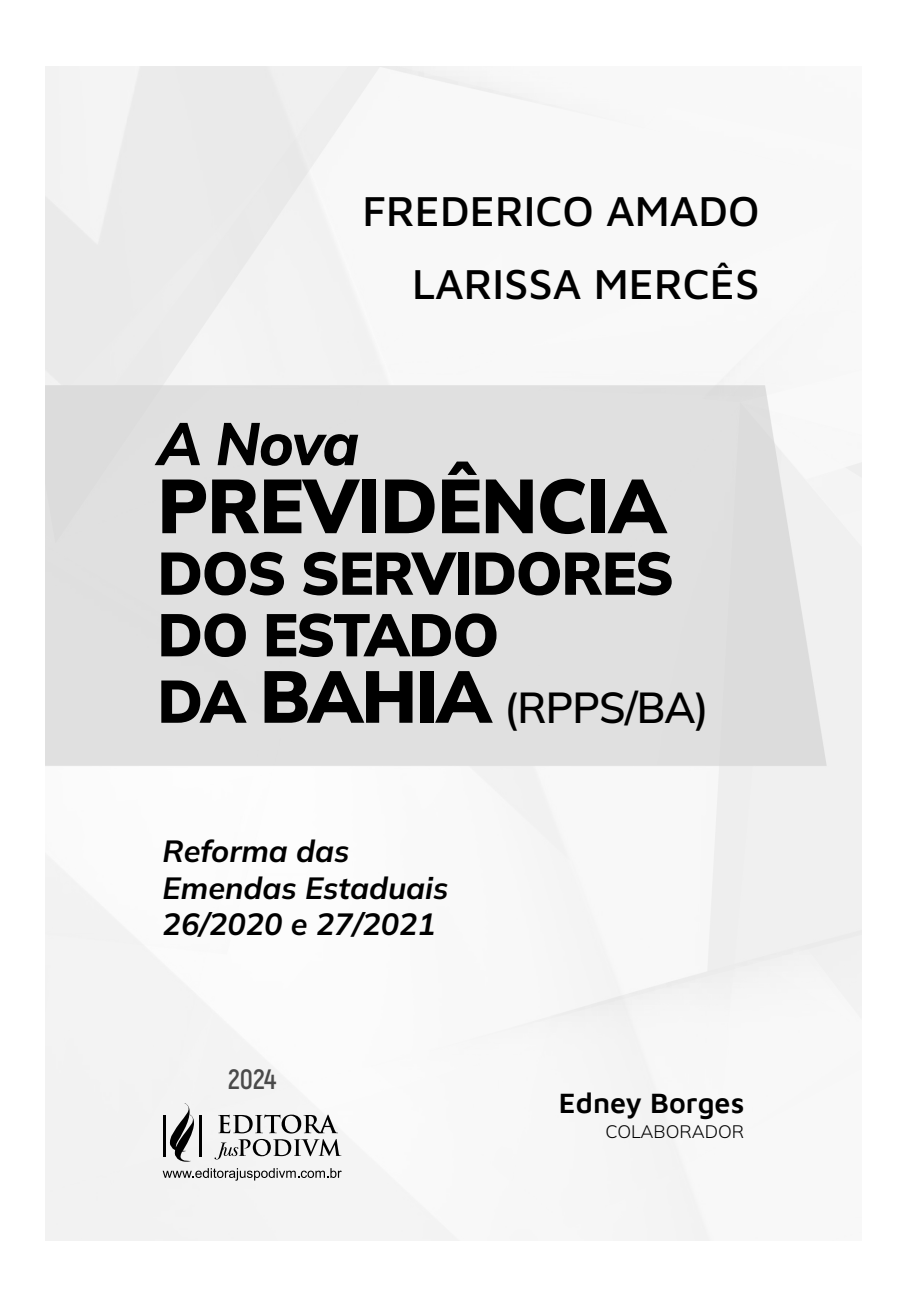
<style>
.page{position:relative;width:907px;height:1304px;background:#fff}
.page>*{position:absolute;margin:0;border:0;box-sizing:border-box;transform-origin:0 0}
.t1{font:900 76.2px "Mulish";letter-spacing:-.01em;color:#000}
.t2{font:900 60px/61.6px "Mulish";letter-spacing:-.02em;color:#000}
.t3{font:italic 800 60px "Mulish";color:#000}
.t4{font:43.2px "Maven Pro";color:#000}
.t5{font:600 43.2px "Mulish";letter-spacing:-.02em;color:#000}
.t6{font:italic 700 30.6px/36.8px "Mulish";color:#000}
.t7{font:28.8px "Maven Pro";color:#000}
.t8{font:700 28px "Akrobat";color:#4a4a4a}
.t9{font:300 18px "Mulish";color:#000}
.s1{font-weight:900;font-size:60px}
.s2{font-weight:900;font-size:73.2px}
</style>
<div class="page">
<img style="left:45px;top:66px;width:817px;height:1174px">
<svg style="left:169px;top:1103px;width:25px;height:59px"></svg>
<hr style="left:163px;top:1115px;width:3px;height:41px;background:#000">
<hr style="left:200px;top:1115px;width:2px;height:41px;background:#000">
<svg style="left:218px;top:1115px;width:120px;height:18px"></svg>
<svg style="left:215px;top:1139px;width:126px;height:20px"></svg>
<svg style="left:163px;top:1168px;width:179px;height:13px"></svg>
<p class="t4" style="left:362px;top:182px;width:399px">FREDERICO AMADO</p>
<p class="t4" style="left:412px;top:254px;width:349px">LARISSA MERCÊS</p>
<p class="t3" style="left:158px;top:403px;width:203px">A Nova</p>
<p class="t1" style="left:158px;top:454px;width:510px">PREVIDÊNCIA</p>
<p class="t2" style="left:158px;top:541px;width:518px">DOS SERVIDORES<br>DO ESTADO</p>
<p class="t5" style="left:158px;top:678px;width:553px"><span class="s1">DA</span> <span class="s2">BAHIA</span> (RPPS/BA)</p>
<p class="t6" style="left:163px;top:832px;width:287px">Reforma das<br>Emendas Estaduais<br>26/2020 e 27/2021</p>
<p class="t8" style="left:228px;top:1062px;width:50px">2024</p>
<p class="t7" style="left:559px;top:1083px;width:187px">Edney Borges</p>
<p class="t9" style="left:606px;top:1120px;width:140px">COLABORADOR</p>
</div>
